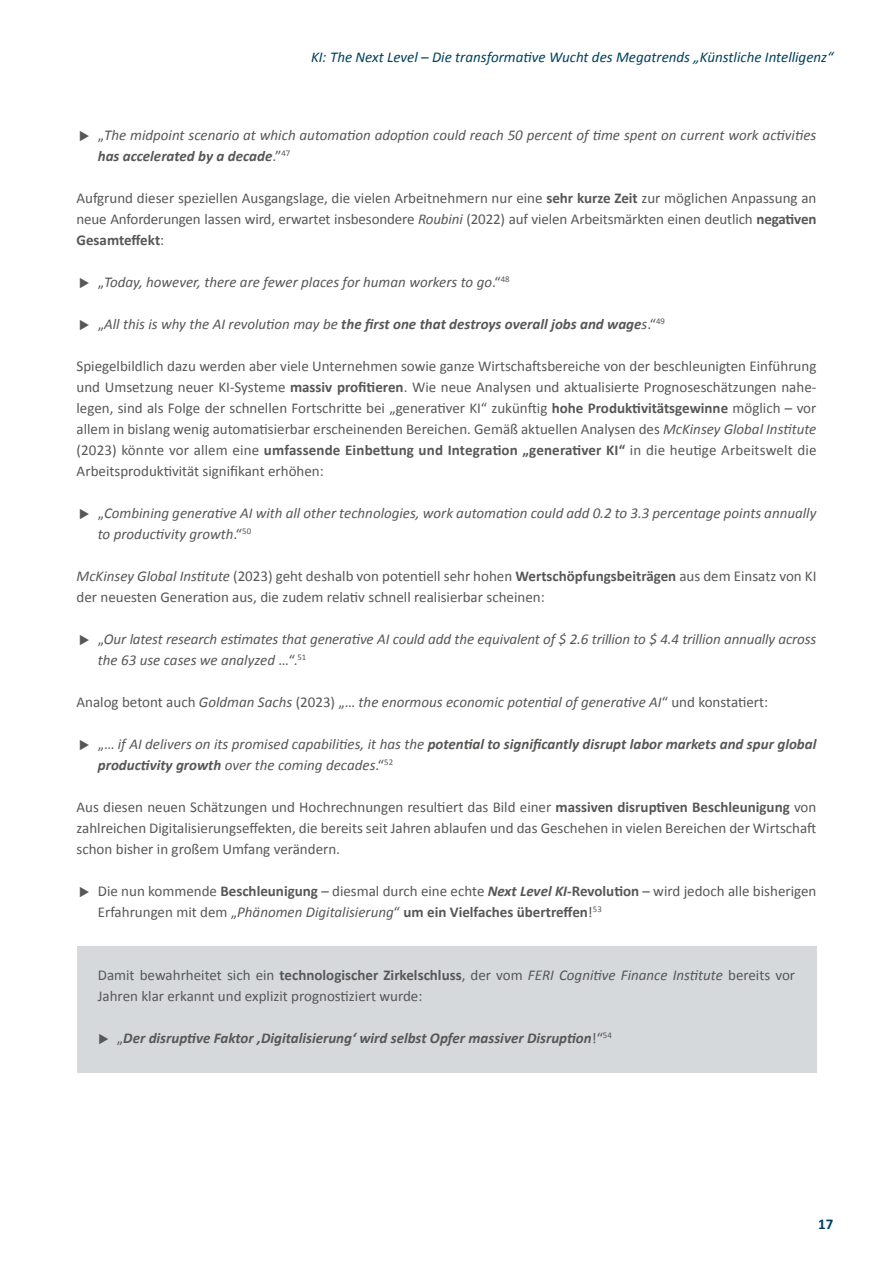
<style>
.page{position:relative;width:893px;height:1263px;background:#fff}
.page>*{position:absolute;margin:0;border:0;box-sizing:border-box;transform-origin:0 0}
.t1{font:15px/21px "Calibri";color:#575756;text-align:justify}
.t2{font:italic 15px/21px "Calibri";color:#575756}
.t3{font:italic 700 15px/21px "Calibri";color:#575756}
.t4{font:italic 15px "Calibri";color:#00425e}
.t5{font:700 15px "Calibri";color:#00425e}
.s1{font-style:normal}
.s2{font-weight:700}
.s3{font-style:italic}
.s4{font-weight:400;font-style:normal}
.s5{font-weight:400}
.s6{font-weight:700;font-style:italic}
</style>
<div class="page">
<div style="left:77px;top:946px;width:739px;height:126px;background:#d5d9dc"></div>
<p class="t4" style="left:311px;top:47px;width:524px">KI: The Next Level – Die transformative Wucht des Megatrends „Künstliche Intelligenz“</p>
<p class="t2" style="left:98px;top:124px;width:720px"><span class="s1">„</span>The midpoint scenario at which automation adoption could reach 50 percent of time spent on current work activities <span class="s2">has accelerated by a decade</span><span class="s1">.”</span><sup>47</sup></p>
<p class="t1" style="left:77px;top:187px;width:741px">Aufgrund dieser speziellen Ausgangslage, die vielen Arbeitnehmern nur eine <span class="s2">sehr kurze Zeit</span> zur möglichen Anpassung an neue Anforderungen lassen wird, erwartet insbesondere <span class="s3">Roubini</span> (2022) auf vielen Arbeitsmärkten einen deutlich <span class="s2">negativen Gesamteffekt</span>:</p>
<p class="t2" style="left:98px;top:271px;width:413px"><span class="s1">„</span>Today, however, there are fewer places for human workers to go<span class="s1">.“</span><sup>48</sup></p>
<p class="t3" style="left:98px;top:313px;width:569px"><span class="s4">„</span><span class="s5">All this is why the AI revolution may be</span> the first one that destroys overall jobs and wage<span class="s5">s</span><span class="s4">.“</span><sup>49</sup></p>
<p class="t1" style="left:77px;top:355px;width:741px">Spiegelbildlich dazu werden aber viele Unternehmen sowie ganze Wirtschaftsbereiche von der beschleunigten Einführung und Umsetzung neuer KI-Systeme <span class="s2">massiv profitieren</span>. Wie neue Analysen und aktualisierte Prognoseschätzungen nahe&shy;legen, sind als Folge der schnellen Fortschritte bei „generativer KI“ zukünftig <span class="s2">hohe Produktivitätsgewinne</span> möglich – vor allem in bislang wenig automatisierbar erscheinenden Bereichen. Gemäß aktuellen Analysen des <span class="s3">McKinsey Global Institute </span>(2023) könnte vor allem eine <span class="s2">umfassende Einbettung und Integration „generativer KI“</span> in die heutige Arbeitswelt die Arbeitsproduktivität signifikant erhöhen:</p>
<p class="t2" style="left:98px;top:502px;width:720px"><span class="s1">„</span>Combining generative AI with all other technologies, work automation could add 0.2 to 3.3 percentage points annually to productivity growth<span class="s1">.“</span><sup>50</sup></p>
<p class="t1" style="left:77px;top:565px;width:741px"><span class="s3">McKinsey Global Institute</span> (2023) geht deshalb von potentiell sehr hohen <span class="s2">Wertschöpfungsbeiträgen</span> aus dem Einsatz von KI der neuesten Generation aus, die zudem relativ schnell realisierbar scheinen:</p>
<p class="t2" style="left:98px;top:628px;width:720px"><span class="s1">„</span>Our latest research estimates that generative AI could add the equivalent of $ 2.6 trillion to $ 4.4 trillion annually across the 63 use cases we analyzed <span class="s1">…“.</span><sup>51</sup></p>
<p class="t2" style="left:77px;top:691px;width:693px"><span class="s1">Analog betont auch</span> Goldman Sachs <span class="s1">(2023) „…</span> the enormous economic potential of generative AI<span class="s1">“ und konstatiert:</span></p>
<p class="t3" style="left:98px;top:733px;width:720px"><span class="s4">„…</span> <span class="s5">if AI delivers on its promised capabilities, it has the</span> potential to significantly disrupt labor markets and spur global productivity growth <span class="s5">over the coming decades</span><span class="s4">.“</span><sup>52</sup></p>
<p class="t1" style="left:77px;top:796px;width:741px">Aus diesen neuen Schätzungen und Hochrechnungen resultiert das Bild einer <span class="s2">massiven disruptiven Beschleunigung</span> von zahlreichen Digitalisierungseffekten, die bereits seit Jahren ablaufen und das Geschehen in vielen Bereichen der Wirtschaft schon bisher in großem Umfang verändern.</p>
<p class="t1" style="left:98px;top:880px;width:720px">Die nun kommende <span class="s2">Beschleunigung</span> – diesmal durch eine echte <span class="s6">Next Level KI</span><span class="s2">-Revolution</span> – wird jedoch alle bisherigen<br>Erfahrungen mit dem „<span class="s3">Phänomen Digitalisierung</span>“ <span class="s2">um ein Vielfaches übertreffen</span>!<sup>53</sup></p>
<p class="t1" style="left:98px;top:964px;width:699px">Damit bewahrheitet sich ein <span class="s2">technologischer Zirkelschluss</span>, der vom <span class="s3">FERI Cognitive Finance Institute</span> bereits vor<br>Jahren klar erkannt und explizit prognostiziert wurde:</p>
<p class="t3" style="left:117px;top:1027px;width:496px"><span class="s4">„</span>Der disruptive Faktor ‚Digitalisierung‘ wird selbst Opfer massiver Disruption<span class="s4">!“</span><sup>54</sup></p>
<p class="t5" style="left:818px;top:1213px;width:17px">17</p>
</div>
